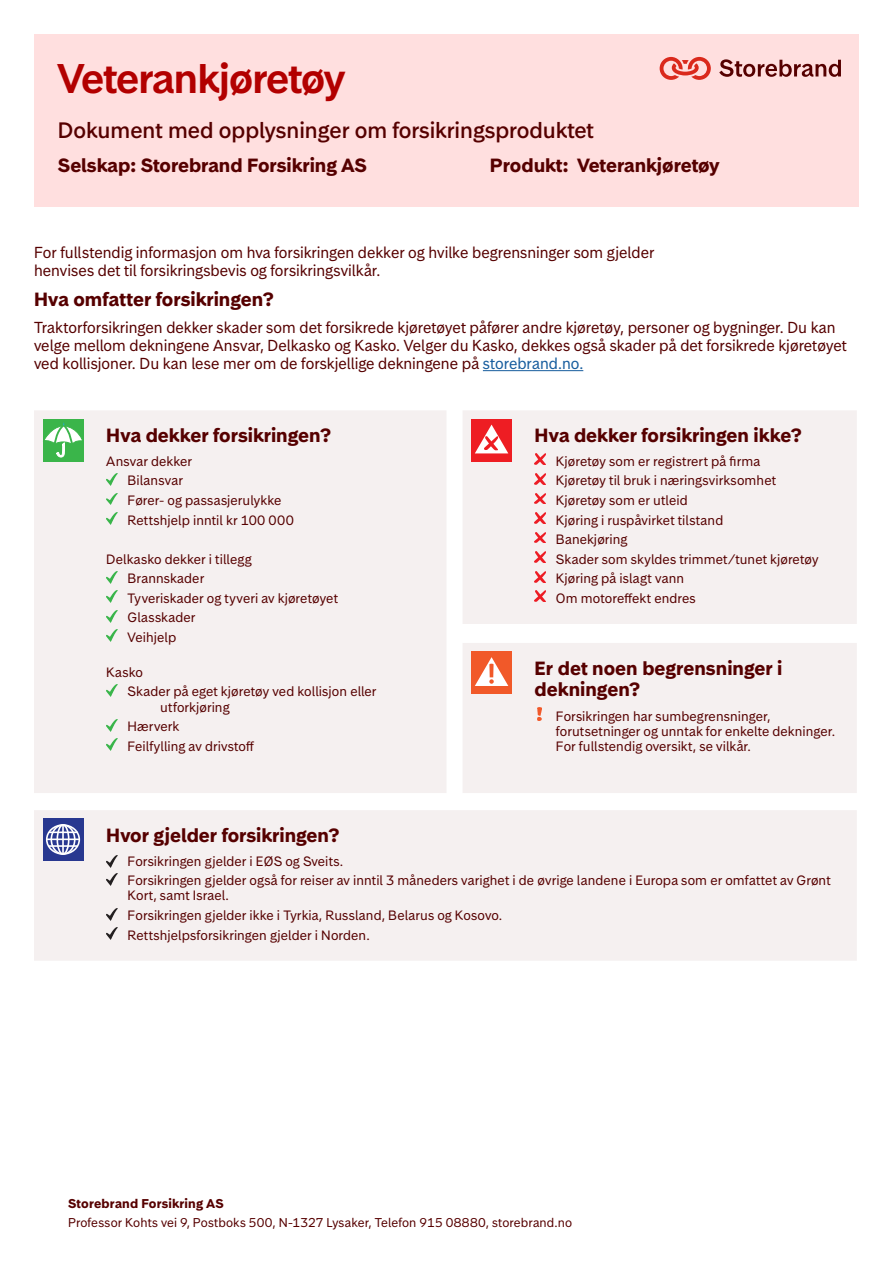
<style>
.page{position:relative;width:893px;height:1263px;background:#fff}
.page>*{position:absolute;margin:0;border:0;box-sizing:border-box;transform-origin:0 0}
.Form_title{font:600 39px "Storebrand Display";color:#b20000}
.Form_sub_title{font:500 21px "Storebrand Text";color:#560000}
.Covered_subheading{font:700 18px/21.6px "Storebrand Text";color:#560000}
.Company_Product_header{font:700 18px "Storebrand Text";color:#560000}
.Form_intro{font:700 18px "Storebrand Text";color:#560000}
.Form_intro-2{font:15px/18px "Storebrand Text";color:#560000}
.Covered_text_bullets{font:12.75px/15.3px "Storebrand Text";letter-spacing:.01em;color:#560000}
.t1{font:12px "Storebrand Text";letter-spacing:.015em;color:#560000}
.t2{font:700 12px "Storebrand Text";letter-spacing:.015em;color:#560000}
.s1{color:#175d9e}
</style>
<div class="page">
<div style="left:34px;top:34px;width:825px;height:172px;background:#ffdfdf"></div>
<hr style="left:483px;top:370px;width:100px;height:1px;background:#175d9e">
<div style="left:34px;top:411px;width:823px;height:550px;background:#f5f0f0"></div>
<svg style="left:34px;top:624px;width:823px;height:186px;fill:#f5f0f0"></svg>
<div style="left:43px;top:419px;width:41px;height:42px;background:#3ab54a"></div>
<svg style="left:45px;top:422px;width:37px;height:35px"></svg>
<svg style="left:106px;top:473px;width:11px;height:12px"></svg>
<svg style="left:106px;top:493px;width:11px;height:12px"></svg>
<svg style="left:106px;top:513px;width:11px;height:11px"></svg>
<svg style="left:106px;top:571px;width:11px;height:12px"></svg>
<svg style="left:106px;top:591px;width:11px;height:12px"></svg>
<svg style="left:106px;top:610px;width:11px;height:12px"></svg>
<svg style="left:106px;top:630px;width:11px;height:12px"></svg>
<svg style="left:106px;top:684px;width:11px;height:12px"></svg>
<svg style="left:106px;top:719px;width:11px;height:12px"></svg>
<svg style="left:106px;top:739px;width:11px;height:12px"></svg>
<div style="left:471px;top:419px;width:41px;height:42px;background:#ee1d23"></div>
<svg style="left:475px;top:425px;width:33px;height:28px"></svg>
<svg style="left:535px;top:454px;width:10px;height:11px"></svg>
<svg style="left:535px;top:473px;width:10px;height:11px"></svg>
<svg style="left:535px;top:493px;width:10px;height:11px"></svg>
<svg style="left:535px;top:513px;width:10px;height:10px"></svg>
<svg style="left:535px;top:532px;width:10px;height:11px"></svg>
<svg style="left:535px;top:552px;width:10px;height:10px"></svg>
<svg style="left:535px;top:571px;width:10px;height:11px"></svg>
<svg style="left:535px;top:591px;width:10px;height:11px"></svg>
<div style="left:471px;top:651px;width:41px;height:43px;background:#f15929"></div>
<svg style="left:475px;top:657px;width:33px;height:29px"></svg>
<svg style="left:538px;top:707px;width:3px;height:13px"></svg>
<svg style="left:43px;top:819px;width:41px;height:42px"></svg>
<div style="left:46px;top:824px;width:34px;height:31px;border:2px solid #fff;border-radius:50%"></div>
<div style="left:50px;top:824px;width:26px;height:31px;border:2px solid #fff;border-radius:50%"></div>
<div style="left:57px;top:824px;width:13px;height:31px;border:2px solid #fff;border-radius:50%"></div>
<hr style="left:62px;top:825px;width:2px;height:30px;background:#fff">
<hr style="left:49px;top:831px;width:29px;height:2px;background:#fff">
<hr style="left:49px;top:845px;width:29px;height:2px;background:#fff">
<hr style="left:47px;top:838px;width:32px;height:2px;background:#fff">
<svg style="left:106px;top:855px;width:11px;height:12px"></svg>
<svg style="left:106px;top:873px;width:11px;height:12px"></svg>
<svg style="left:106px;top:908px;width:11px;height:12px"></svg>
<svg style="left:106px;top:928px;width:11px;height:11px"></svg>
<svg style="left:719px;top:59px;width:122px;height:18px"></svg>
<svg style="left:660px;top:57px;width:51px;height:23px"></svg>
<p class="Form_title" style="left:58px;top:53px;width:289px">Veterankjøretøy</p>
<p class="Form_sub_title" style="left:58px;top:116px;width:538px">Dokument med opplysninger om forsikringsproduktet</p>
<p class="Company_Product_header" style="left:58px;top:153px;width:311px">Selskap: Storebrand Forsikring AS</p>
<p class="Company_Product_header" style="left:490px;top:153px;width:231px">Produkt: Veterankjøretøy</p>
<p class="Form_intro-2" style="left:34px;top:243px;width:622px">For fullstendig informasjon om hva forsikringen dekker og hvilke begrensninger som gjelder henvises det til forsikringsbevis og forsikringsvilkår.</p>
<p class="Form_intro" style="left:34px;top:287px;width:241px">Hva omfatter forsikringen?</p>
<p class="Form_intro-2" style="left:34px;top:318px;width:814px">Traktorforsikringen dekker skader som det forsikrede kjøretøyet påfører andre kjøretøy, personer og bygninger. Du kan velge mellom dekningene Ansvar, Delkasko og Kasko. Velger du Kasko, dekkes også skader på det forsikrede kjøretøyet ved kollisjoner. Du kan lese mer om de forskjellige dekningene på <span class="s1">storebrand.no.</span></p>
<p class="Covered_subheading" style="left:106px;top:424px;width:226px">Hva dekker forsikringen?</p>
<p class="Covered_text_bullets" style="left:106px;top:453px;width:87px">Ansvar dekker</p>
<p class="Covered_text_bullets" style="left:128px;top:473px;width:57px">Bilansvar</p>
<p class="Covered_text_bullets" style="left:128px;top:492px;width:155px">Fører- og passasjerulykke</p>
<p class="Covered_text_bullets" style="left:128px;top:512px;width:168px">Rettshjelp inntil kr 100 000</p>
<p class="Covered_text_bullets" style="left:106px;top:551px;width:147px">Delkasko dekker i tillegg</p>
<p class="Covered_text_bullets" style="left:128px;top:571px;width:78px">Brannskader</p>
<p class="Covered_text_bullets" style="left:128px;top:590px;width:212px">Tyveriskader og tyveri av kjøretøyet</p>
<p class="Covered_text_bullets" style="left:128px;top:610px;width:69px">Glasskader</p>
<p class="Covered_text_bullets" style="left:128px;top:629px;width:50px">Veihjelp</p>
<p class="Covered_text_bullets" style="left:106px;top:664px;width:38px">Kasko</p>
<p class="Covered_text_bullets" style="left:160px;top:684px;width:218px;text-indent:-33px">Skader på eget kjøretøy ved kollisjon eller utforkjøring</p>
<p class="Covered_text_bullets" style="left:128px;top:719px;width:53px">Hærverk</p>
<p class="Covered_text_bullets" style="left:128px;top:738px;width:128px">Feilfylling av drivstoff</p>
<p class="Covered_subheading" style="left:535px;top:424px;width:269px">Hva dekker forsikringen ikke?</p>
<p class="Covered_text_bullets" style="left:556px;top:453px;width:206px">Kjøretøy som er registrert på firma</p>
<p class="Covered_text_bullets" style="left:556px;top:473px;width:222px">Kjøretøy til bruk i næringsvirksomhet</p>
<p class="Covered_text_bullets" style="left:556px;top:492px;width:133px">Kjøretøy som er utleid</p>
<p class="Covered_text_bullets" style="left:556px;top:512px;width:169px">Kjøring i ruspåvirket tilstand</p>
<p class="Covered_text_bullets" style="left:556px;top:532px;width:73px">Banekjøring</p>
<p class="Covered_text_bullets" style="left:556px;top:551px;width:264px">Skader som skyldes trimmet/tunet kjøretøy</p>
<p class="Covered_text_bullets" style="left:556px;top:571px;width:130px">Kjøring på islagt vann</p>
<p class="Covered_text_bullets" style="left:556px;top:590px;width:141px">Om motoreffekt endres</p>
<p class="Covered_subheading" style="left:535px;top:657px;width:249px">Er det noen begrensninger i dekningen?</p>
<p class="Covered_text_bullets" style="left:556px;top:708px;width:281px">Forsikringen har sumbegrensninger, forutsetninger og unntak for enkelte dekninger.<br>For fullstendig oversikt, se vilkår.</p>
<p class="Covered_subheading" style="left:106px;top:824px;width:235px">Hvor gjelder forsikringen?</p>
<p class="Covered_text_bullets" style="left:128px;top:853px;width:217px">Forsikringen gjelder i EØS og Sveits.</p>
<p class="Covered_text_bullets" style="left:128px;top:873px;width:705px">Forsikringen gjelder også for reiser av inntil 3 måneders varighet i de øvrige landene i Europa som er omfattet av Grønt<br>Kort, samt Israel.</p>
<p class="Covered_text_bullets" style="left:128px;top:907px;width:376px">Forsikringen gjelder ikke i Tyrkia, Russland, Belarus og Kosovo.</p>
<p class="Covered_text_bullets" style="left:128px;top:927px;width:244px">Rettshjelpsforsikringen gjelder i Norden.</p>
<p class="t2" style="left:68px;top:1195px;width:157px">Storebrand Forsikring AS</p>
<p class="t1" style="left:68px;top:1214px;width:506px">Professor Kohts vei 9, Postboks 500, N-1327 Lysaker, Telefon 915 08880, storebrand.no</p>
</div>
